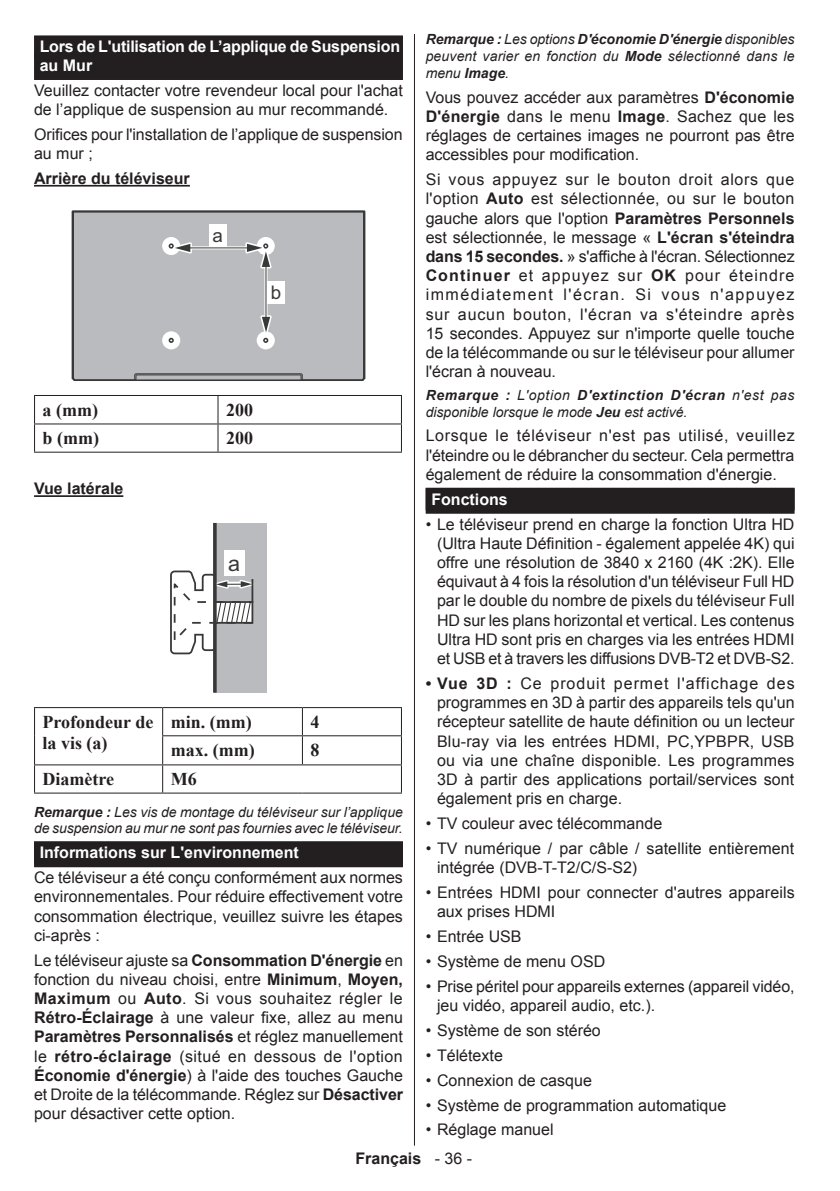
<style>
.page{position:relative;width:840px;height:1191px;background:#fff}
.page>*{position:absolute;margin:0;border:0;box-sizing:border-box;transform-origin:0 0}
.t1{font:21.6px "Arial";color:#383839}
.t2{font:18.8px "Arial";color:#383839}
.t3{font:700 18px/21.6px "Times New Roman";color:#231f20}
.t4{font:16px/19.2px "Arial";color:#231f20;text-align:justify}
.t5{font:700 16px/19.2px "Arial";letter-spacing:-.015em;color:#fff}
.t6{font:700 16px "Arial";color:#231f20}
.t7{font:italic 14px/16.8px "Arial";color:#231f20}
.s1{font-weight:700}
.s2{font-weight:700;color:#fff}
.s3{font-weight:400}
</style>
<div class="page">
<hr style="left:414px;top:34px;width:1px;height:1111px;background:#231f20">
<div style="left:34px;top:35px;width:369px;height:22px;background:#231f20"></div>
<div style="left:34px;top:54px;width:369px;height:26px;background:#231f20"></div>
<hr style="left:34px;top:185px;width:156px;height:2px;background:#231f20">
<hr style="left:34px;top:495px;width:89px;height:2px;background:#231f20">
<div style="left:34px;top:841px;width:369px;height:26px;background:#231f20"></div>
<div style="left:72px;top:211px;width:292px;height:170px;background:#babbbe"></div>
<hr style="left:187px;top:246px;width:66px;height:3px;background:#fff">
<svg style="left:162px;top:240px;width:32px;height:16px"></svg>
<hr style="left:187px;top:247px;width:66px;height:1px;background:#383839">
<hr style="left:264px;top:260px;width:3px;height:58px;background:#fff">
<svg style="left:243px;top:239px;width:31px;height:32px"></svg>
<svg style="left:258px;top:313px;width:16px;height:32px"></svg>
<hr style="left:265px;top:260px;width:1px;height:58px;background:#383839">
<div style="left:209px;top:224px;width:17px;height:22px;background:#fff"></div>
<div style="left:267px;top:281px;width:18px;height:23px;background:#fff"></div>
<hr style="left:34px;top:395px;width:184px;height:1px;background:#231f20">
<hr style="left:218px;top:395px;width:184px;height:1px;background:#231f20">
<hr style="left:34px;top:423px;width:184px;height:1px;background:#231f20">
<svg style="left:34px;top:396px;width:1px;height:56px"></svg>
<hr style="left:218px;top:423px;width:184px;height:1px;background:#231f20">
<svg style="left:217px;top:396px;width:1px;height:56px"></svg>
<svg style="left:401px;top:396px;width:1px;height:56px"></svg>
<hr style="left:34px;top:452px;width:184px;height:1px;background:#231f20">
<hr style="left:218px;top:452px;width:184px;height:1px;background:#231f20">
<div style="left:215px;top:523px;width:52px;height:169px;background:#babbbe"></div>
<svg style="left:170px;top:569px;width:84px;height:86px"></svg>
<hr style="left:251px;top:579px;width:2px;height:24px;background:#383839">
<hr style="left:213px;top:523px;width:3px;height:169px;background:#383839">
<div style="left:224px;top:550px;width:20px;height:25px;background:#fff"></div>
<hr style="left:34px;top:707px;width:128px;height:1px;background:#231f20">
<hr style="left:162px;top:707px;width:140px;height:1px;background:#231f20">
<hr style="left:302px;top:707px;width:100px;height:1px;background:#231f20">
<hr style="left:162px;top:735px;width:140px;height:1px;background:#231f20">
<hr style="left:302px;top:735px;width:100px;height:1px;background:#231f20">
<svg style="left:302px;top:708px;width:1px;height:56px"></svg>
<hr style="left:34px;top:764px;width:128px;height:1px;background:#231f20">
<svg style="left:34px;top:708px;width:1px;height:84px"></svg>
<hr style="left:162px;top:764px;width:140px;height:1px;background:#231f20">
<svg style="left:162px;top:708px;width:1px;height:84px"></svg>
<hr style="left:302px;top:764px;width:100px;height:1px;background:#231f20">
<svg style="left:401px;top:708px;width:1px;height:84px"></svg>
<hr style="left:34px;top:792px;width:128px;height:1px;background:#231f20">
<hr style="left:162px;top:792px;width:140px;height:1px;background:#231f20">
<hr style="left:302px;top:792px;width:100px;height:1px;background:#231f20">
<div style="left:425px;top:488px;width:369px;height:26px;background:#231f20"></div>
<p class="t5" style="left:40px;top:37px;width:362px">Lors de L'utilisation de L’applique de Suspension au Mur</p>
<p class="t4" style="left:34px;top:81px;width:370px">Veuillez contacter votre revendeur local pour l'achat de l’applique de suspension au mur recommandé.</p>
<p class="t4" style="left:34px;top:125px;width:370px">Orifices pour l'installation de l’applique de suspension au mur ;</p>
<p class="t6" style="left:34px;top:168px;width:157px">Arrière du téléviseur</p>
<p class="t2" style="left:212px;top:223px;width:12px">a</p>
<p class="t2" style="left:271px;top:280px;width:12px">b</p>
<p class="t3" style="left:43px;top:398px;width:57px">a (mm)</p>
<p class="t3" style="left:226px;top:399px;width:28px">200</p>
<p class="t3" style="left:43px;top:427px;width:58px">b (mm)</p>
<p class="t3" style="left:226px;top:427px;width:28px">200</p>
<p class="t6" style="left:34px;top:478px;width:91px">Vue latérale</p>
<p class="t1" style="left:228px;top:549px;width:13px">a</p>
<p class="t3" style="left:43px;top:710px;width:112px">Profondeur de la vis (a)</p>
<p class="t3" style="left:170px;top:710px;width:82px">min. (mm)</p>
<p class="t3" style="left:310px;top:710px;width:10px">4</p>
<p class="t3" style="left:170px;top:738px;width:85px">max. (mm)</p>
<p class="t3" style="left:310px;top:738px;width:10px">8</p>
<p class="t3" style="left:43px;top:768px;width:73px">Diamètre</p>
<p class="t3" style="left:170px;top:768px;width:27px">M6</p>
<p class="t7" style="left:34px;top:803px;width:370px"><span class="s1">Remarque :</span> Les vis de montage du téléviseur sur l’applique de suspension au mur ne sont pas fournies avec le téléviseur.</p>
<p class="t4" style="left:34px;top:840px;width:370px;line-height:24.8px;text-indent:6px"><span class="s2">Informations sur L'environnement<br></span>Ce téléviseur a été conçu conformément aux normes</p>
<p class="t4" style="left:34px;top:887px;width:370px">environnementales. Pour réduire effectivement votre consommation électrique, veuillez suivre les étapes ci-après :</p>
<p class="t4" style="left:34px;top:950px;width:370px">Le téléviseur ajuste sa <span class="s1">Consommation D'énergie</span> en fonction du niveau choisi, entre <span class="s1">Minimum</span>, <span class="s1">Moyen, Maximum</span> ou <span class="s1">Auto</span>. Si vous souhaitez régler le <span class="s1">Rétro-Éclairage</span> à une valeur fixe, allez au menu <span class="s1">Paramètres Personnalisés</span> et réglez manuellement le <span class="s1">rétro-éclairage</span> (situé en dessous de l'option <span class="s1">Économie d'énergie</span>) à l'aide des touches Gauche et Droite de la télécommande. Réglez sur <span class="s1">Désactiver </span>pour désactiver cette option.</p>
<p class="t7" style="left:425px;top:31px;width:370px;text-align:justify"><span class="s1">Remarque :</span> Les options <span class="s1">D'économie D'énergie</span> disponibles peuvent varier en fonction du <span class="s1">Mode</span> sélectionné dans le menu <span class="s1">Image</span>.</p>
<p class="t4" style="left:425px;top:88px;width:370px">Vous pouvez accéder aux paramètres <span class="s1">D'économie D'énergie</span> dans le menu <span class="s1">Image</span>. Sachez que les réglages de certaines images ne pourront pas être accessibles pour modification.</p>
<p class="t4" style="left:425px;top:170px;width:370px">Si vous appuyez sur le bouton droit alors que l'option <span class="s1">Auto</span> est sélectionnée, ou sur le bouton gauche alors que l'option <span class="s1">Paramètres Personnels </span>est sélectionnée, le message « <span class="s1">L'écran s'éteindra dans 15 secondes.</span> » s'affiche à l'écran. Sélectionnez <span class="s1">Continuer</span> et appuyez sur <span class="s1">OK</span> pour éteindre immédiatement l'écran. Si vous n'appuyez sur aucun bouton, l'écran va s'éteindre après 15 secondes. Appuyez sur n'importe quelle touche de la télécommande ou sur le téléviseur pour allumer l'écran à nouveau.</p>
<p class="t7" style="left:425px;top:387px;width:370px"><span class="s1">Remarque :</span> L'option <span class="s1">D'extinction D'écran</span> n'est pas disponible lorsque le mode <span class="s1">Jeu</span> est activé.</p>
<p class="t4" style="left:425px;top:426px;width:370px">Lorsque le téléviseur n'est pas utilisé, veuillez l'éteindre ou le débrancher du secteur. Cela permettra également de réduire la consommation d'énergie.</p>
<p class="t5" style="left:431px;top:490px;width:78px">Fonctions</p>
<p class="t4" style="left:437px;top:514px;width:359px;text-indent:-11px">• Le téléviseur prend en charge la fonction Ultra HD (Ultra Haute Définition - également appelée 4K) qui offre une résolution de 3840 x 2160 (4K :2K). Elle équivaut à 4 fois la résolution d'un téléviseur Full HD par le double du nombre de pixels du téléviseur Full HD sur les plans horizontal et vertical. Les contenus Ultra HD sont pris en charges via les entrées HDMI et USB et à travers les diffusions DVB-T2 et DVB-S2.</p>
<p class="t4" style="left:437px;top:674px;width:359px;text-indent:-11px"><span class="s1">• Vue 3D :</span> Ce produit permet l'affichage des programmes en 3D à partir des appareils tels qu'un récepteur satellite de haute définition ou un lecteur Blu-ray via les entrées HDMI, PC,YPBPR, USB ou via une chaîne disponible. Les programmes 3D à partir des applications portail/services sont également pris en charge.</p>
<p class="t4" style="left:425px;top:814px;width:238px">• TV couleur avec télécommande</p>
<p class="t4" style="left:437px;top:839px;width:358px;text-indent:-11px">• TV numérique / par câble / satellite entièrement intégrée (DVB-T-T2/C/S-S2)</p>
<p class="t4" style="left:437px;top:883px;width:359px;text-indent:-11px">• Entrées HDMI pour connecter d'autres appareils aux prises HDMI</p>
<p class="t4" style="left:425px;top:927px;width:97px">• Entrée USB</p>
<p class="t4" style="left:425px;top:952px;width:181px">• Système de menu OSD</p>
<p class="t4" style="left:437px;top:976px;width:359px;text-indent:-11px">• Prise péritel pour appareils externes (appareil vidéo, jeu vidéo, appareil audio, etc.).</p>
<p class="t4" style="left:425px;top:1020px;width:176px">• Système de son stéréo</p>
<p class="t4" style="left:425px;top:1045px;width:79px">• Télétexte</p>
<p class="t4" style="left:425px;top:1070px;width:168px">• Connexion de casque</p>
<p class="t4" style="left:425px;top:1095px;width:302px">• Système de programmation automatique</p>
<p class="t4" style="left:425px;top:1120px;width:129px">• Réglage manuel</p>
<p class="t6" style="left:355px;top:1148px;width:118px">Français <span class="s3">- 36 -</span></p>
</div>
